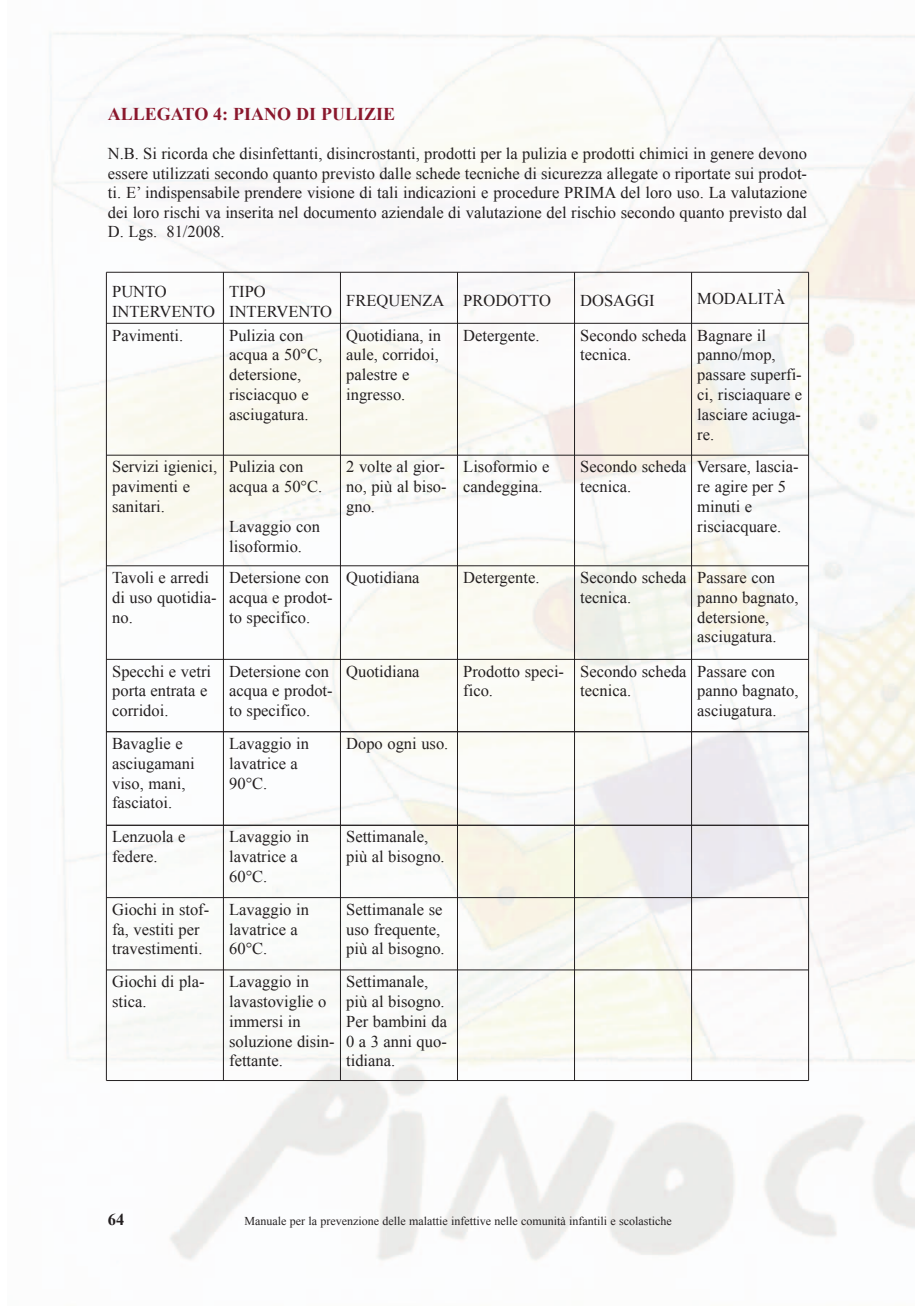
<style>
.page{position:relative;width:915px;height:1306px;background:#fff}
.page>*{position:absolute;margin:0;border:0;box-sizing:border-box;transform-origin:0 0}
.t1{font:700 18px "Times New Roman";color:#8a182d}
.t2{font:16.5px/19.8px "Times New Roman";color:#231f20}
.t3{font:700 16.5px "Times New Roman";color:#231f20}
.t4{font:12px "Times New Roman";color:#231f20}
</style>
<div class="page">
<img style="left:49px;top:33px;width:865px;height:1228px">
<hr style="left:106px;top:272px;width:702px;height:1px;background:#231f20">
<hr style="left:106px;top:323px;width:702px;height:1px;background:#231f20">
<hr style="left:106px;top:272px;width:1px;height:808px;background:#231f20">
<hr style="left:223px;top:272px;width:1px;height:808px;background:#231f20">
<hr style="left:340px;top:272px;width:1px;height:808px;background:#231f20">
<hr style="left:457px;top:272px;width:1px;height:808px;background:#231f20">
<hr style="left:574px;top:272px;width:1px;height:808px;background:#231f20">
<hr style="left:691px;top:272px;width:1px;height:808px;background:#231f20">
<hr style="left:808px;top:272px;width:1px;height:808px;background:#231f20">
<hr style="left:106px;top:455px;width:702px;height:1px;background:#231f20">
<hr style="left:106px;top:565px;width:702px;height:1px;background:#231f20">
<hr style="left:106px;top:659px;width:702px;height:1px;background:#231f20">
<hr style="left:106px;top:897px;width:702px;height:1px;background:#231f20">
<hr style="left:106px;top:969px;width:702px;height:1px;background:#231f20">
<hr style="left:106px;top:1080px;width:702px;height:1px;background:#231f20">
<hr style="left:106px;top:825px;width:702px;height:1px;background:#231f20">
<hr style="left:106px;top:731px;width:702px;height:1px;background:#231f20">
<p class="t1" style="left:108px;top:104px;width:289px">ALLEGATO 4: PIANO DI PULIZIE</p>
<p class="t2" style="left:108px;top:144px;width:700px;text-align:justify">N.B. Si ricorda che disinfettanti, disincrostanti, prodotti per la pulizia e prodotti chimici in genere devono essere utilizzati secondo quanto previsto dalle schede tecniche di sicurezza allegate o riportate sui prodot&shy;ti. E’ indispensabile prendere visione di tali indicazioni e procedure PRIMA del loro uso. La valutazione dei loro rischi va inserita nel documento aziendale di valutazione del rischio secondo quanto previsto dal D. Lgs. 81/2008.</p>
<p class="t2" style="left:112px;top:281px;width:104px">PUNTO<br>INTERVENTO</p>
<p class="t2" style="left:229px;top:281px;width:104px">TIPO<br>INTERVENTO</p>
<p class="t2" style="left:346px;top:290px;width:206px">FREQUENZA PRODOTTO</p>
<p class="t2" style="left:580px;top:290px;width:76px">DOSAGGI</p>
<p class="t2" style="left:697px;top:289px;width:89px">MODALITÀ</p>
<p class="t2" style="left:112px;top:325px;width:73px">Pavimenti.</p>
<p class="t2" style="left:229px;top:325px;width:95px">Pulizia con acqua a 50°C, detersione, risciacquo e asciugatura.</p>
<p class="t2" style="left:346px;top:325px;width:96px">Quotidiana, in aule, corridoi, palestre e ingresso.</p>
<p class="t2" style="left:463px;top:325px;width:78px">Detergente.</p>
<p class="t2" style="left:580px;top:325px;width:108px">Secondo scheda tecnica.</p>
<p class="t2" style="left:697px;top:325px;width:106px">Bagnare il panno/mop, passare superfi&shy;ci, risciaquare e lasciare aciuga&shy;re.</p>
<p class="t2" style="left:112px;top:457px;width:106px">Servizi igienici, pavimenti e sanitari.</p>
<p class="t2" style="left:229px;top:457px;width:95px">Pulizia con acqua a 50°C.</p>
<p class="t2" style="left:229px;top:516px;width:92px">Lavaggio con lisoformio.</p>
<p class="t2" style="left:346px;top:457px;width:102px;text-align:justify">2 volte al gior&shy;no, più al biso&shy;gno.</p>
<p class="t2" style="left:463px;top:457px;width:88px">Lisoformio e candeggina.</p>
<p class="t2" style="left:580px;top:457px;width:108px">Secondo scheda tecnica.</p>
<p class="t2" style="left:697px;top:457px;width:103px">Versare, lascia&shy;re agire per 5 minuti e risciacquare.</p>
<p class="t2" style="left:112px;top:567px;width:106px">Tavoli e arredi di uso quotidia&shy;no.</p>
<p class="t2" style="left:229px;top:567px;width:105px">Detersione con acqua e prodot&shy;to specifico.</p>
<p class="t2" style="left:346px;top:567px;width:75px">Quotidiana</p>
<p class="t2" style="left:463px;top:567px;width:78px">Detergente.</p>
<p class="t2" style="left:580px;top:567px;width:108px">Secondo scheda tecnica.</p>
<p class="t2" style="left:697px;top:567px;width:103px">Passare con panno bagnato, detersione, asciugatura.</p>
<p class="t2" style="left:112px;top:661px;width:100px">Specchi e vetri porta entrata e corridoi.</p>
<p class="t2" style="left:229px;top:661px;width:105px">Detersione con acqua e prodot&shy;to specifico.</p>
<p class="t2" style="left:346px;top:661px;width:75px">Quotidiana</p>
<p class="t2" style="left:463px;top:661px;width:102px">Prodotto speci&shy;fico.</p>
<p class="t2" style="left:580px;top:661px;width:108px">Secondo scheda tecnica.</p>
<p class="t2" style="left:697px;top:661px;width:103px">Passare con panno bagnato, asciugatura.</p>
<p class="t2" style="left:112px;top:733px;width:84px">Bavaglie e asciugamani viso, mani, fasciatoi.</p>
<p class="t2" style="left:229px;top:733px;width:81px">Lavaggio in lavatrice a<br>90°C.</p>
<p class="t2" style="left:346px;top:733px;width:104px">Dopo ogni uso.</p>
<p class="t2" style="left:112px;top:827px;width:75px">Lenzuola e federe.</p>
<p class="t2" style="left:229px;top:827px;width:81px">Lavaggio in lavatrice a<br>60°C.</p>
<p class="t2" style="left:346px;top:827px;width:100px">Settimanale, più al bisogno.</p>
<p class="t2" style="left:112px;top:899px;width:99px">Giochi in stof&shy;fa, vestiti per travestimenti.</p>
<p class="t2" style="left:229px;top:899px;width:81px">Lavaggio in lavatrice a<br>60°C.</p>
<p class="t2" style="left:346px;top:899px;width:100px">Settimanale se uso frequente, più al bisogno.</p>
<p class="t2" style="left:112px;top:971px;width:94px">Giochi di pla&shy;stica.</p>
<p class="t2" style="left:229px;top:971px;width:107px">Lavaggio in lavastoviglie o immersi in soluzione disin&shy;fettante.</p>
<p class="t2" style="left:346px;top:971px;width:102px">Settimanale, più al bisogno.<br>Per bambini da<br>0 a 3 anni quo&shy;tidiana.</p>
<p class="t3" style="left:108px;top:1210px;width:18px">64</p>
<p class="t4" style="left:244px;top:1214px;width:428px">Manuale per la prevenzione delle malattie infettive nelle comunità infantili e scolastiche</p>
</div>
